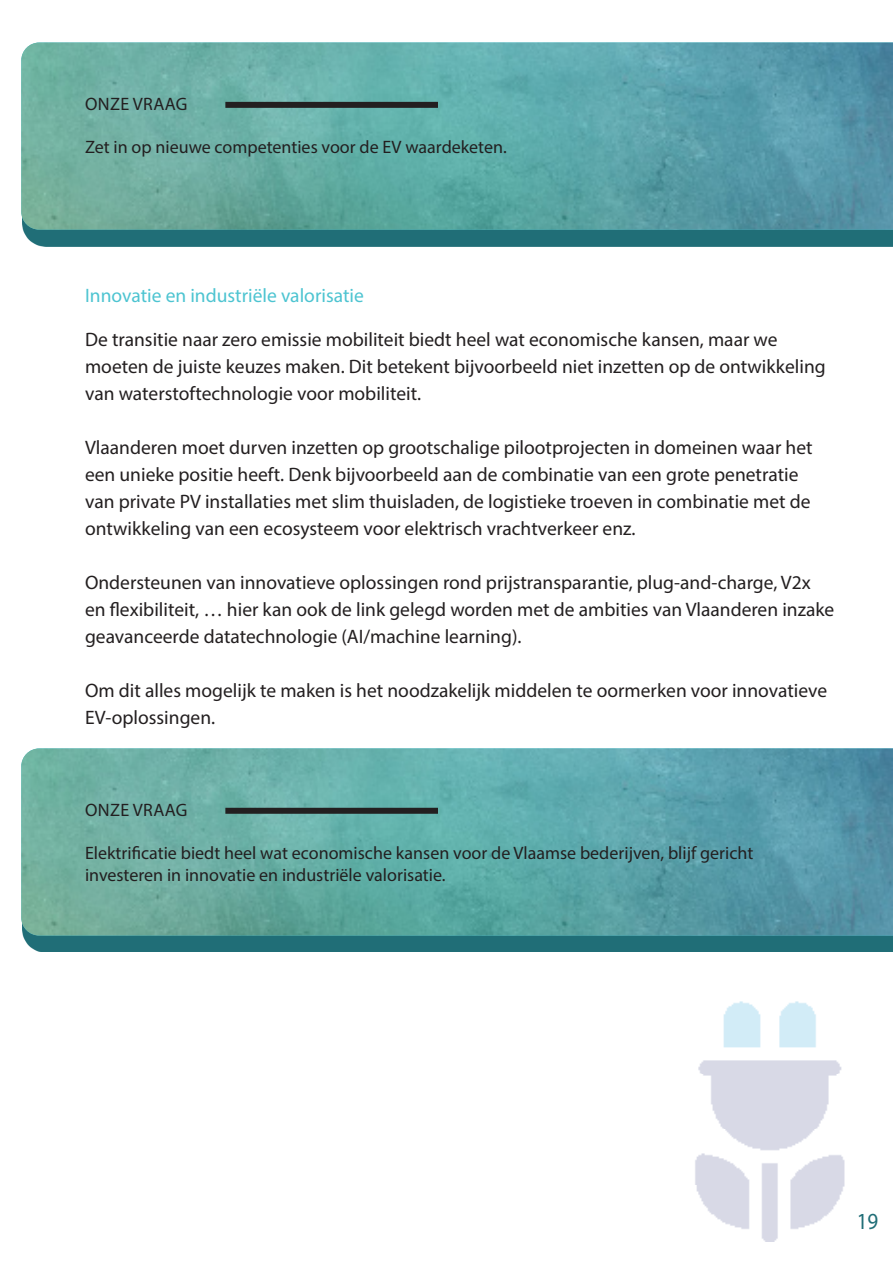
<style>
.page{position:relative;width:893px;height:1263px;background:#fff}
.page>*{position:absolute;margin:0;border:0;box-sizing:border-box;transform-origin:0 0}
.t1{font:23.1px "Myriad Pro";color:#206e77;scale:.91 1}
.t2{font:19.5px/27px "Myriad Pro";color:#231f20}
.Page_Section_Title_-_Bold_Blue{font:19.5px "Myriad Pro";color:#4dc4d1}
.t3{font:18px/21.6px "Myriad Pro";color:#231f20}
.t4{font:18px "Myriad Pro";letter-spacing:.02em;color:#231f20}
</style>
<div class="page">
<img style="left:695px;top:1001px;width:150px;height:240px">
<div style="left:23px;top:44px;width:870px;height:202px;background:#206e77"></div>
<img style="left:21px;top:43px;width:872px;height:187px">
<div style="left:225px;top:102px;width:213px;height:6px;background:#231f20"></div>
<div style="left:23px;top:750px;width:870px;height:202px;background:#206e77"></div>
<img style="left:21px;top:748px;width:872px;height:187px">
<div style="left:225px;top:808px;width:213px;height:6px;background:#231f20"></div>
<p class="t4" style="left:85px;top:93px;width:104px">ONZE VRAAG</p>
<p class="t3" style="left:85px;top:136px;width:423px">Zet in op nieuwe competenties voor de EV waardeketen.</p>
<p class="Page_Section_Title_-_Bold_Blue" style="left:85px;top:283px;width:280px">Innovatie en industriële valorisatie</p>
<p class="t2" style="left:85px;top:325px;width:742px">De transitie naar zero emissie mobiliteit biedt heel wat economische kansen, maar we moeten de juiste keuzes maken. Dit betekent bijvoorbeeld niet inzetten op de ontwikkeling van waterstoftechnologie voor mobiliteit.</p>
<p class="t2" style="left:85px;top:433px;width:729px">Vlaanderen moet durven inzetten op grootschalige pilootprojecten in domeinen waar het een unieke positie heeft. Denk bijvoorbeeld aan de combinatie van een grote penetratie van private PV installaties met slim thuisladen, de logistieke troeven in combinatie met de ontwikkeling van een ecosysteem voor elektrisch vrachtverkeer enz.</p>
<p class="t2" style="left:85px;top:568px;width:751px">Ondersteunen van innovatieve oplossingen rond prijstransparantie, plug-and-charge, V2x en flexibiliteit, … hier kan ook de link gelegd worden met de ambities van Vlaanderen inzake geavanceerde datatechnologie (AI/machine learning).</p>
<p class="t2" style="left:85px;top:676px;width:744px">Om dit alles mogelijk te maken is het noodzakelijk middelen te oormerken voor innovatieve<br>EV-oplossingen.</p>
<p class="t4" style="left:85px;top:799px;width:104px">ONZE VRAAG</p>
<p class="t3" style="left:85px;top:842px;width:670px">Elektrificatie biedt heel wat economische kansen voor de Vlaamse bederijven, blijf gericht investeren in innovatie en industriële valorisatie.</p>
<p class="t1" style="left:857px;top:1207px;width:25px">19</p>
</div>
